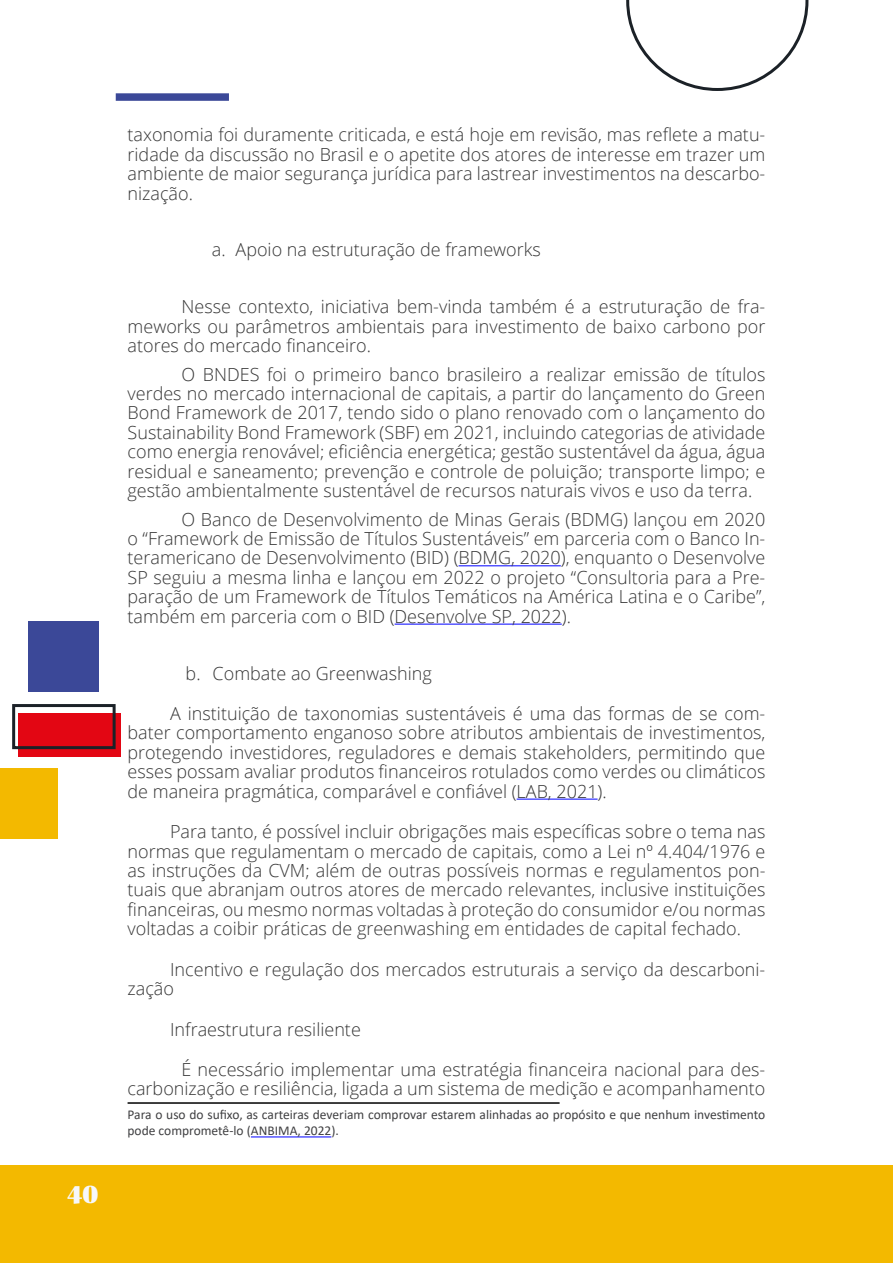
<style>
.page{position:relative;width:893px;height:1263px;background:#fff}
.page>*{position:absolute;margin:0;border:0;box-sizing:border-box;transform-origin:0 0}
.t1{font:27px "Utopia Std Black Headline";color:#f7f8fa}
.t2{font:300 18px/19.4px "Open Sans";color:#363636;text-align:justify}
.t3{font:13.5px/16.2px "Calibri";color:#404042}
</style>
<div class="page">
<div style="left:0;top:1165px;width:893px;height:98px;background:#f3b900"></div>
<div style="left:116px;top:93px;width:113px;height:8px;background:#3b4898"></div>
<svg style="left:626px;top:0;width:183px;height:91px"></svg>
<div style="left:0;top:768px;width:57px;height:70px;background:#f3b900"></div>
<div style="left:28px;top:621px;width:71px;height:71px;background:#3b4898"></div>
<div style="left:18px;top:714px;width:102px;height:43px;background:#e30613"></div>
<div style="left:12px;top:704px;width:104px;height:45px;border:3px solid #1b2127"></div>
<hr style="left:459px;top:565px;width:102px;height:1px;background:#00f">
<hr style="left:395px;top:624px;width:167px;height:1px;background:#00f">
<hr style="left:517px;top:799px;width:81px;height:1px;background:#00f">
<hr style="left:128px;top:1102px;width:432px;height:2px;background:#000">
<hr style="left:251px;top:1136px;width:80px;height:1px;background:#00f">
<h1 class="t1" style="left:67px;top:1180px;width:33px">40</h1>
<p class="t2" style="left:128px;top:125px;width:639px">taxonomia foi duramente criticada, e está hoje em revisão, mas reflete a matu&shy;ridade da discussão no Brasil e o apetite dos atores de interesse em trazer um ambiente de maior segurança jurídica para lastrear investimentos na descarbo&shy;nização.</p>
<p class="t2" style="left:212px;top:240px;width:331px">a. Apoio na estruturação de frameworks</p>
<p class="t2" style="left:128px;top:297px;width:639px;text-indent:54px">Nesse contexto, iniciativa bem-vinda também é a estruturação de fra&shy;meworks ou parâmetros ambientais para investimento de baixo carbono por atores do mercado financeiro.</p>
<p class="t2" style="left:128px;top:364px;width:639px;text-indent:54px">O BNDES foi o primeiro banco brasileiro a realizar emissão de títulos verdes no mercado internacional de capitais, a partir do lançamento do Green Bond Framework de 2017, tendo sido o plano renovado com o lançamento do Sustainability Bond Framework (SBF) em 2021, incluindo categorias de atividade como energia renovável; eficiência energética; gestão sustentável da água, água residual e saneamento; prevenção e controle de poluição; transporte limpo; e gestão ambientalmente sustentável de recursos naturais vivos e uso da terra.</p>
<p class="t2" style="left:128px;top:509px;width:639px;text-indent:54px">O Banco de Desenvolvimento de Minas Gerais (BDMG) lançou em 2020 o “Framework de Emissão de Títulos Sustentáveis” em parceria com o Banco In&shy;teramericano de Desenvolvimento (BID) (BDMG, 2020), enquanto o Desenvolve SP seguiu a mesma linha e lançou em 2022 o projeto “Consultoria para a Pre&shy;paração de um Framework de Títulos Temáticos na América Latina e o Caribe”, também em parceria com o BID (Desenvolve SP, 2022).</p>
<p class="t2" style="left:186px;top:663px;width:248px">b. Combate ao Greenwashing</p>
<p class="t2" style="left:128px;top:703px;width:639px;text-indent:43px">A instituição de taxonomias sustentáveis é uma das formas de se com&shy;bater comportamento enganoso sobre atributos ambientais de investimentos, protegendo investidores, reguladores e demais stakeholders, permitindo que esses possam avaliar produtos financeiros rotulados como verdes ou climáticos de maneira pragmática, comparável e confiável (LAB, 2021).</p>
<p class="t2" style="left:128px;top:821px;width:639px;text-indent:43px">Para tanto, é possível incluir obrigações mais específicas sobre o tema nas normas que regulamentam o mercado de capitais, como a Lei nº 4.404/1976 e as instruções da CVM; além de outras possíveis normas e regulamentos pon&shy;tuais que abranjam outros atores de mercado relevantes, inclusive instituições financeiras, ou mesmo normas voltadas à proteção do consumidor e/ou normas voltadas a coibir práticas de greenwashing em entidades de capital fechado.</p>
<p class="t2" style="left:128px;top:959px;width:639px;text-indent:43px">Incentivo e regulação dos mercados estruturais a serviço da descarboni&shy;zação</p>
<p class="t2" style="left:170px;top:1019px;width:192px">Infraestrutura resiliente</p>
<p class="t2" style="left:128px;top:1059px;width:639px;text-align:right">É necessário implementar uma estratégia financeira nacional para des&shy;carbonização e resiliência, ligada a um sistema de medição e acompanhamento</p>
<p class="t3" style="left:128px;top:1106px;width:639px">Para o uso do sufixo, as carteiras deveriam comprovar estarem alinhadas ao propósito e que nenhum investimento pode comprometê-lo (ANBIMA, 2022).</p>
</div>
